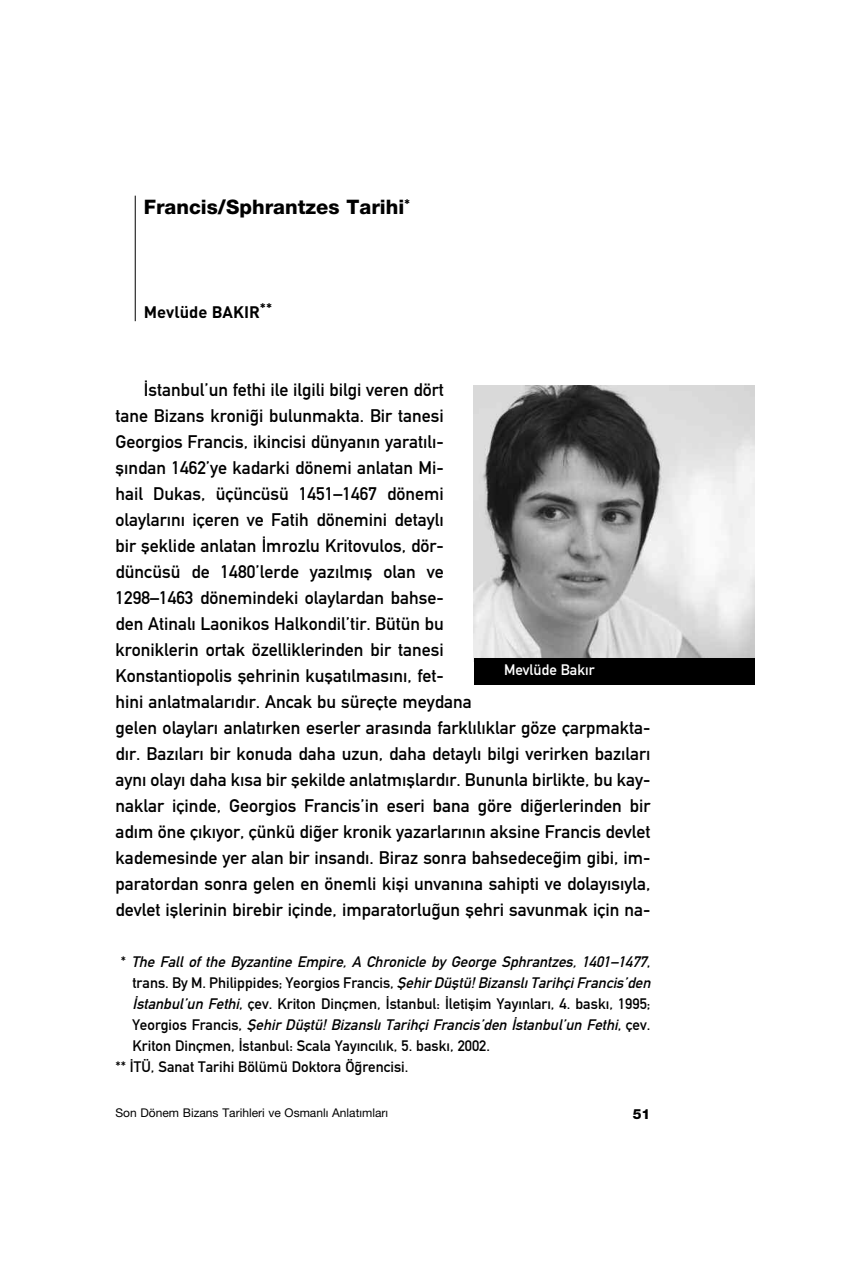
<style>
.page{position:relative;width:851px;height:1276px;background:#fff}
.page>*{position:absolute;margin:0;border:0;box-sizing:border-box;transform-origin:0 0}
.t1{font:800 20px "Helvetica Neu";color:#000}
.t2{font:18px/26px "DINBEK Mitt Alternate";color:#000}
.t3{font:700 16.4px "DINBEK";color:#000}
.t4{font:italic 15px "DINBEK Mitt Alternate";color:#000}
.t5{font:15px "DINBEK Mitt Alternate";color:#000}
.t6{font:15px "DINBEK Mitt Alternate";color:#fff}
.t7{font:800 14px "Helvetica Neu";color:#000}
.t8{font:12px "Helvetica Neu Roman";color:#000}
.s1{font-style:normal}
.s2{font-style:italic}
</style>
<div class="page">
<img style="left:473px;top:385px;width:281px;height:273px">
<hr style="left:135px;top:196px;width:1px;height:125px;background:#000">
<div style="left:473px;top:658px;width:281px;height:26px;background:#000"></div>
<p class="t1" style="left:144px;top:195px;width:268px">Francis/Sphrantzes Tarihi<sup>*</sup></p>
<p class="t3" style="left:144px;top:301px;width:130px">Mevlüde BAKIR<sup>**</sup></p>
<p class="t2" style="left:115px;top:378px;width:536px;text-indent:28px">‹stanbul’un fethi ile ilgili bilgi veren dört<br>tane Bizans kroni¤i bulunmakta. Bir tanesi<br>Georgios Francis, ikincisi dünyan›n yarat›l›-<br>fl›ndan 1462’ye kadarki dönemi anlatan Mi-<br>hail Dukas, üçüncüsü 1451–1467 dönemi<br>olaylar›n› içeren ve Fatih dönemini detayl›<br>bir fleklide anlatan ‹mrozlu Kritovulos, dör-<br>düncüsü de 1480’lerde yaz›lm›fl olan ve<br>1298–1463 dönemindeki olaylardan bahse-<br>den Atinal› Laonikos Halkondil’tir. Bütün bu<br>kroniklerin ortak özelliklerinden bir tanesi<br>Konstantiopolis flehrinin kuflat›lmas›n›, fet-<br>hini anlatmalar›d›r. Ancak bu süreçte meydana<br>gelen olaylar› anlat›rken eserler aras›nda farkl›l›klar göze çarpmakta&shy;d›r. Baz›lar› bir konuda daha uzun, daha detayl› bilgi verirken baz›lar› ayn› olay› daha k›sa bir flekilde anlatm›fllard›r. Bununla birlikte, bu kay&shy;naklar içinde, Georgios Francis’in eseri bana göre di¤erlerinden bir ad›m öne ç›k›yor, çünkü di¤er kronik yazarlar›n›n aksine Francis devlet kademesinde yer alan bir insand›. Biraz sonra bahsedece¤im gibi, im&shy;paratordan sonra gelen en önemli kifli unvan›na sahipti ve dolay›s›yla, devlet ifllerinin birebir içinde, imparatorlu¤un flehri savunmak için na-</p>
<p class="t6" style="left:504px;top:664px;width:92px">Mevlüde Bak›r</p>
<p class="t4" style="left:121px;top:956px;width:531px"><span class="s1">*</span> The Fall of the Byzantine Empire, A Chronicle by George Sphrantzes, 1401–1477<span class="s1">,</span></p>
<p class="t4" style="left:132px;top:977px;width:522px"><span class="s1">trans. By M. Philippides; Yeorgios Francis,</span> fiehir Düfltü!Bizansl›TarihçiFrancis’den</p>
<p class="t5" style="left:132px;top:998px;width:519px"><span class="s2">‹stanbul’un Fethi</span>, çev. Kriton Dinçmen, ‹stanbul: ‹letiflim Yay›nlar›, 4. bask›, 1995;</p>
<p class="t4" style="left:132px;top:1019px;width:519px"><span class="s1">Y e o r g i o s F ra n c i s ,</span> fiehir Düfltü! Bizansl› Tarihçi Francis’den ‹stanbul’un Fethi<span class="s1">, ç e v .</span></p>
<p class="t5" style="left:132px;top:1040px;width:359px">Kriton Dinçmen, ‹stanbul: Scala Yay›nc›l›k, 5. bask›, 2002.</p>
<p class="t5" style="left:115px;top:1061px;width:294px">** ‹TÜ, Sanat Tarihi Bölümü Doktora Ö¤rencisi.</p>
<p class="t8" style="left:115px;top:1106px;width:274px">Son Dönem Bizans Tarihleri ve Osmanl› Anlat›mlar›</p>
<p class="t7" style="left:632px;top:1106px;width:19px">51</p>
</div>
